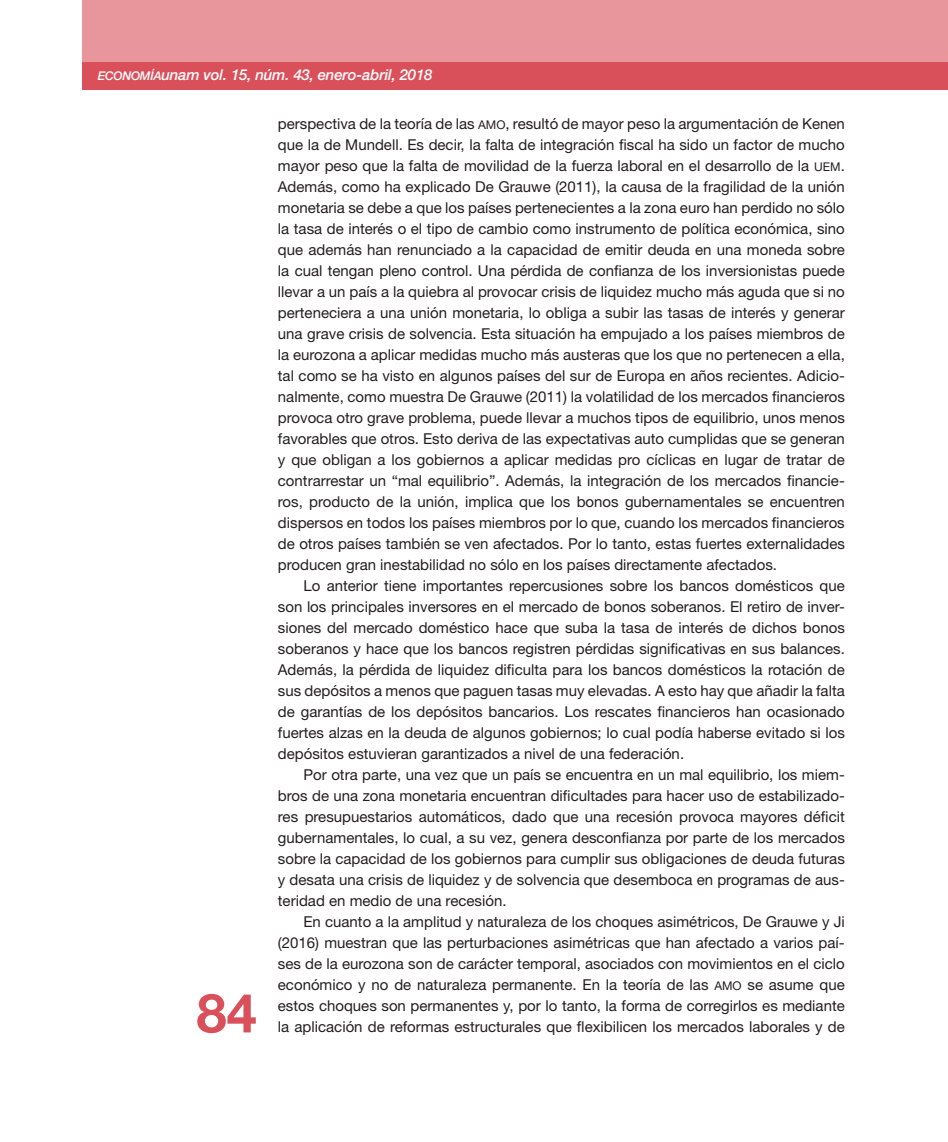
<style>
.page{position:relative;width:948px;height:1142px;background:#fff}
.page>*{position:absolute;margin:0;border:0;box-sizing:border-box;transform-origin:0 0}
.t1{font:700 54px "Helvetica Neue LT Std";color:#d9505b}
.t2{font:15px/21px "Helvetica Neue LT Std";color:#231f20;text-align:justify}
.t3{font:italic 500 15px "Helvetica Neue LT Std";letter-spacing:-.01em;color:#fff}
.s1{font-family:"Helvetica Neue LT Std Md It SC800";font-weight:400;font-style:normal;font-size:12px}
.s2{font-family:"Helvetica Neue LT Std Roman SC800";font-size:12px}
</style>
<div class="page">
<div style="left:82px;top:0;width:865px;height:67px;background:#e8969c"></div>
<div style="left:82px;top:62px;width:865px;height:27px;background:#d9505b"></div>
<p class="t3" style="left:98px;top:66px;width:336px"><span class="s1">ECONOMÍA</span>unam vol. 15, núm. 43, enero-abril, 2018</p>
<p class="t2" style="left:278px;top:113px;width:568px">perspectiva de la teoría de las <span class="s2">AMO</span>, resultó de mayor peso la argumentación de Kenen que la de Mundell. Es decir, la falta de integración fiscal ha sido un factor de mucho mayor peso que la falta de movilidad de la fuerza laboral en el desarrollo de la <span class="s2">UEM</span>.<br>Además, como ha explicado De Grauwe (2011), la causa de la fragilidad de la unión monetaria se debe a que los países pertenecientes a la zona euro han perdido no sólo la tasa de interés o el tipo de cambio como instrumento de política económica, sino que además han renunciado a la capacidad de emitir deuda en una moneda sobre la cual tengan pleno control. Una pérdida de confianza de los inversionistas puede llevar a un país a la quiebra al provocar crisis de liquidez mucho más aguda que si no perteneciera a una unión monetaria, lo obliga a subir las tasas de interés y generar una grave crisis de solvencia. Esta situación ha empujado a los países miembros de la eurozona a aplicar medidas mucho más austeras que los que no pertenecen a ella, tal como se ha visto en algunos países del sur de Europa en años recientes. Adicio&shy;nalmente, como muestra De Grauwe (2011) la volatilidad de los mercados financieros provoca otro grave problema, puede llevar a muchos tipos de equilibrio, unos menos favorables que otros. Esto deriva de las expectativas auto cumplidas que se generan y que obligan a los gobiernos a aplicar medidas pro cíclicas en lugar de tratar de contrarrestar un “mal equilibrio”. Además, la integración de los mercados financie&shy;ros, producto de la unión, implica que los bonos gubernamentales se encuentren dispersos en todos los países miembros por lo que, cuando los mercados financieros de otros países también se ven afectados. Por lo tanto, estas fuertes externalidades producen gran inestabilidad no sólo en los países directamente afectados.</p>
<p class="t2" style="left:278px;top:575px;width:568px;text-indent:26px">Lo anterior tiene importantes repercusiones sobre los bancos domésticos que son los principales inversores en el mercado de bonos soberanos. El retiro de inver&shy;siones del mercado doméstico hace que suba la tasa de interés de dichos bonos soberanos y hace que los bancos registren pérdidas significativas en sus balances.<br>Además, la pérdida de liquidez dificulta para los bancos domésticos la rotación de sus depósitos a menos que paguen tasas muy elevadas. A esto hay que añadir la falta de garantías de los depósitos bancarios. Los rescates financieros han ocasionado fuertes alzas en la deuda de algunos gobiernos; lo cual podía haberse evitado si los depósitos estuvieran garantizados a nivel de una federación.</p>
<p class="t2" style="left:278px;top:764px;width:568px;text-indent:26px">Por otra parte, una vez que un país se encuentra en un mal equilibrio, los miem&shy;bros de una zona monetaria encuentran dificultades para hacer uso de estabilizado&shy;res presupuestarios automáticos, dado que una recesión provoca mayores déficit gubernamentales, lo cual, a su vez, genera desconfianza por parte de los mercados sobre la capacidad de los gobiernos para cumplir sus obligaciones de deuda futuras y desata una crisis de liquidez y de solvencia que desemboca en programas de aus&shy;teridad en medio de una recesión.</p>
<p class="t2" style="left:278px;top:911px;width:568px;text-indent:26px">En cuanto a la amplitud y naturaleza de los choques asimétricos, De Grauwe y Ji (2016) muestran que las perturbaciones asimétricas que han afectado a varios paí&shy;ses de la eurozona son de carácter temporal, asociados con movimientos en el ciclo económico y no de naturaleza permanente. En la teoría de las <span class="s2">AMO</span> se asume que estos choques son permanentes y, por lo tanto, la forma de corregirlos es mediante la aplicación de reformas estructurales que flexibilicen los mercados laborales y de</p>
<h1 class="t1" style="left:196px;top:979px;width:62px">84</h1>
</div>
